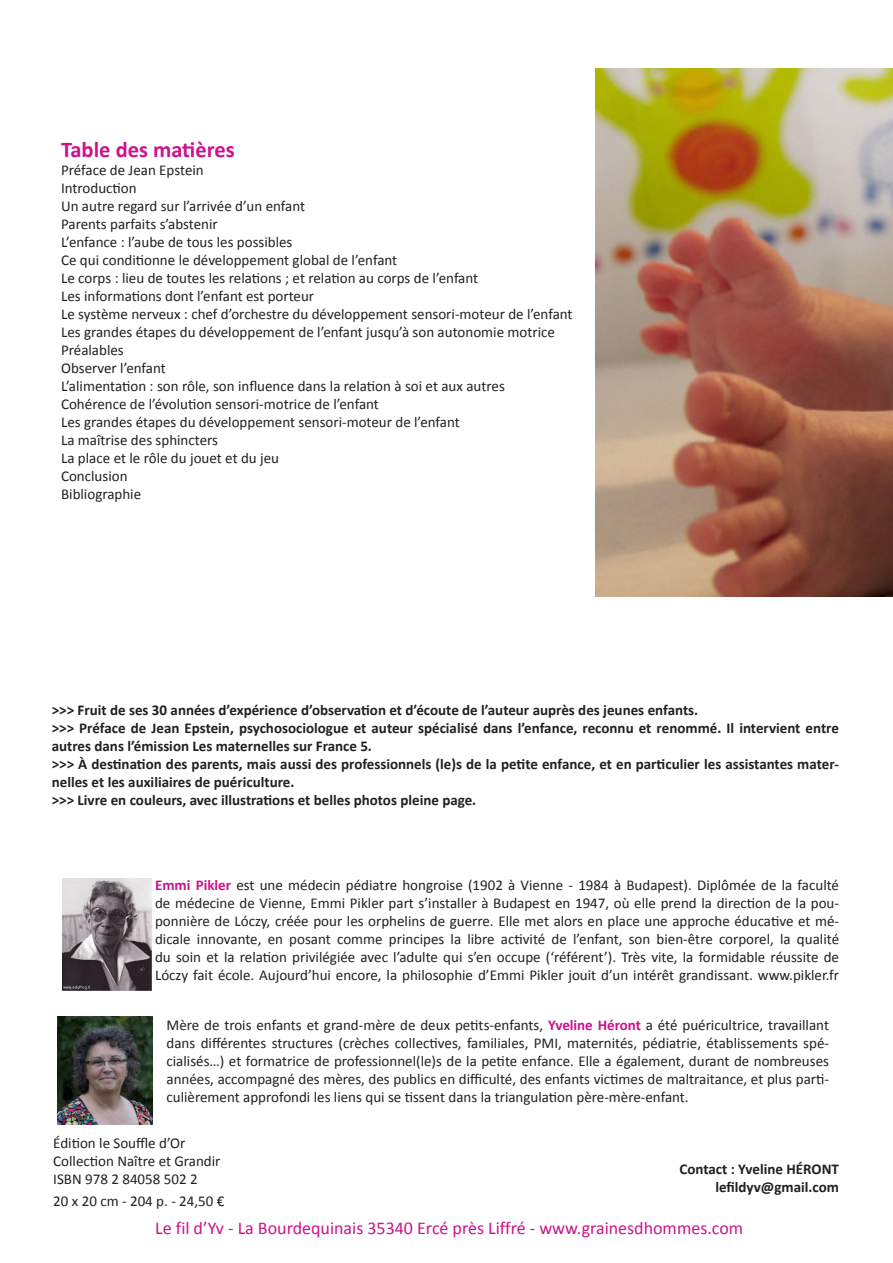
<style>
.page{position:relative;width:893px;height:1263px;background:#fff}
.page>*{position:absolute;margin:0;border:0;box-sizing:border-box;transform-origin:0 0}
.t1{font:700 22.5px "Calibri";color:#cc128c}
.t2{font:18px "Calibri";color:#cc128c}
.t3{font:15px/18px "Calibri";color:#231f20;text-align:justify}
.t4{font:700 15px/18px "Calibri";color:#231f20}
.s1{font-weight:700;color:#cc128c}
</style>
<div class="page">
<img style="left:595px;top:69px;width:298px;height:527px">
<img style="left:62px;top:879px;width:89px;height:111px">
<img style="left:58px;top:1016px;width:95px;height:109px">
<p class="t1" style="left:61px;top:135px;width:175px">Table des matières</p>
<p class="t3" style="left:61px;top:161px;width:144px">Préface de Jean Epstein</p>
<p class="t3" style="left:61px;top:179px;width:77px">Introduction</p>
<p class="t3" style="left:61px;top:197px;width:246px">Un autre regard sur l’arrivée d’un enfant</p>
<p class="t3" style="left:61px;top:215px;width:158px">Parents parfaits s’abstenir</p>
<p class="t3" style="left:61px;top:233px;width:233px">L’enfance : l’aube de tous les possibles</p>
<p class="t3" style="left:61px;top:251px;width:338px">Ce qui conditionne le développement global de l’enfant</p>
<p class="t3" style="left:61px;top:269px;width:419px">Le corps : lieu de toutes les relations ; et relation au corps de l’enfant</p>
<p class="t3" style="left:61px;top:287px;width:255px">Les informations dont l’enfant est porteur</p>
<p class="t3" style="left:61px;top:305px;width:513px">Le système nerveux : chef d’orchestre du développement sensori-moteur de l’enfant</p>
<p class="t3" style="left:61px;top:323px;width:495px">Les grandes étapes du développement de l’enfant jusqu’à son autonomie motrice</p>
<p class="t3" style="left:61px;top:341px;width:64px">Préalables</p>
<p class="t3" style="left:61px;top:359px;width:106px">Observer l’enfant</p>
<p class="t3" style="left:61px;top:377px;width:445px">L’alimentation : son rôle, son influence dans la relation à soi et aux autres</p>
<p class="t3" style="left:61px;top:395px;width:319px">Cohérence de l’évolution sensori-motrice de l’enfant</p>
<p class="t3" style="left:61px;top:413px;width:400px">Les grandes étapes du développement sensori-moteur de l’enfant</p>
<p class="t3" style="left:61px;top:431px;width:158px">La maîtrise des sphincters</p>
<p class="t3" style="left:61px;top:449px;width:220px">La place et le rôle du jouet et du jeu</p>
<p class="t3" style="left:61px;top:467px;width:68px">Conclusion</p>
<p class="t3" style="left:61px;top:485px;width:82px">Bibliographie</p>
<p class="t4" style="left:52px;top:700px;width:648px">˃˃˃ Fruit de ses 30 années d’expérience d’observation et d’écoute de l’auteur auprès des jeunes enfants.</p>
<p class="t4" style="left:52px;top:718px;width:789px">˃˃˃ Préface de Jean Epstein, psychosociologue et auteur spécialisé dans l’enfance, reconnu et renommé. Il intervient entre autres dans l’émission Les maternelles sur France 5.</p>
<p class="t4" style="left:52px;top:754px;width:789px">˃˃˃ À destination des parents, mais aussi des professionnels (le)s de la petite enfance, et en particulier les assistantes mater&shy;nelles et les auxiliaires de puériculture.</p>
<p class="t4" style="left:52px;top:790px;width:426px">˃˃˃ Livre en couleurs, avec illustrations et belles photos pleine page.</p>
<p class="t3" style="left:155px;top:876px;width:686px"><span class="s1">Emmi Pikler</span> est une médecin pédiatre hongroise (1902 à Vienne - 1984 à Budapest). Diplômée de la faculté de médecine de Vienne, Emmi Pikler part s’installer à Budapest en 1947, où elle prend la direction de la pou&shy;ponnière de Lóczy, créée pour les orphelins de guerre. Elle met alors en place une approche éducative et mé&shy;dicale innovante, en posant comme principes la libre activité de l’enfant, son bien-être corporel, la qualité du soin et la relation privilégiée avec l’adulte qui s’en occupe (‘référent’). Très vite, la formidable réussite de Lóczy fait école. Aujourd’hui encore, la philosophie d’Emmi Pikler jouit d’un intérêt grandissant. www.pikler.fr</p>
<p class="t3" style="left:167px;top:1016px;width:664px">Mère de trois enfants et grand-mère de deux petits-enfants, <span class="s1">Yveline Héront</span> a été puéricultrice, travaillant dans différentes structures (crèches collectives, familiales, PMI, maternités, pédiatrie, établissements spé&shy;cialisés…) et formatrice de professionnel(le)s de la petite enfance. Elle a également, durant de nombreuses années, accompagné des mères, des publics en difficulté, des enfants victimes de maltraitance, et plus parti&shy;culièrement approfondi les liens qui se tissent dans la triangulation père-mère-enfant.</p>
<p class="t3" style="left:53px;top:1134px;width:134px">Édition le Souffle d’Or</p>
<p class="t3" style="left:53px;top:1152px;width:169px">Collection Naître et Grandir</p>
<p class="t3" style="left:53px;top:1170px;width:146px">ISBN 978 2 84058 502 2</p>
<p class="t3" style="left:53px;top:1192px;width:173px">20 x 20 cm - 204 p. - 24,50 €</p>
<p class="t4" style="left:679px;top:1160px;width:161px">Contact : Yveline HÉRONT</p>
<p class="t4" style="left:715px;top:1178px;width:125px">lefildyv@gmail.com</p>
<p class="t2" style="left:155px;top:1217px;width:590px">Le fil d’Yv - La Bourdequinais 35340 Ercé près Liffré - www.grainesdhommes.com</p>
</div>
